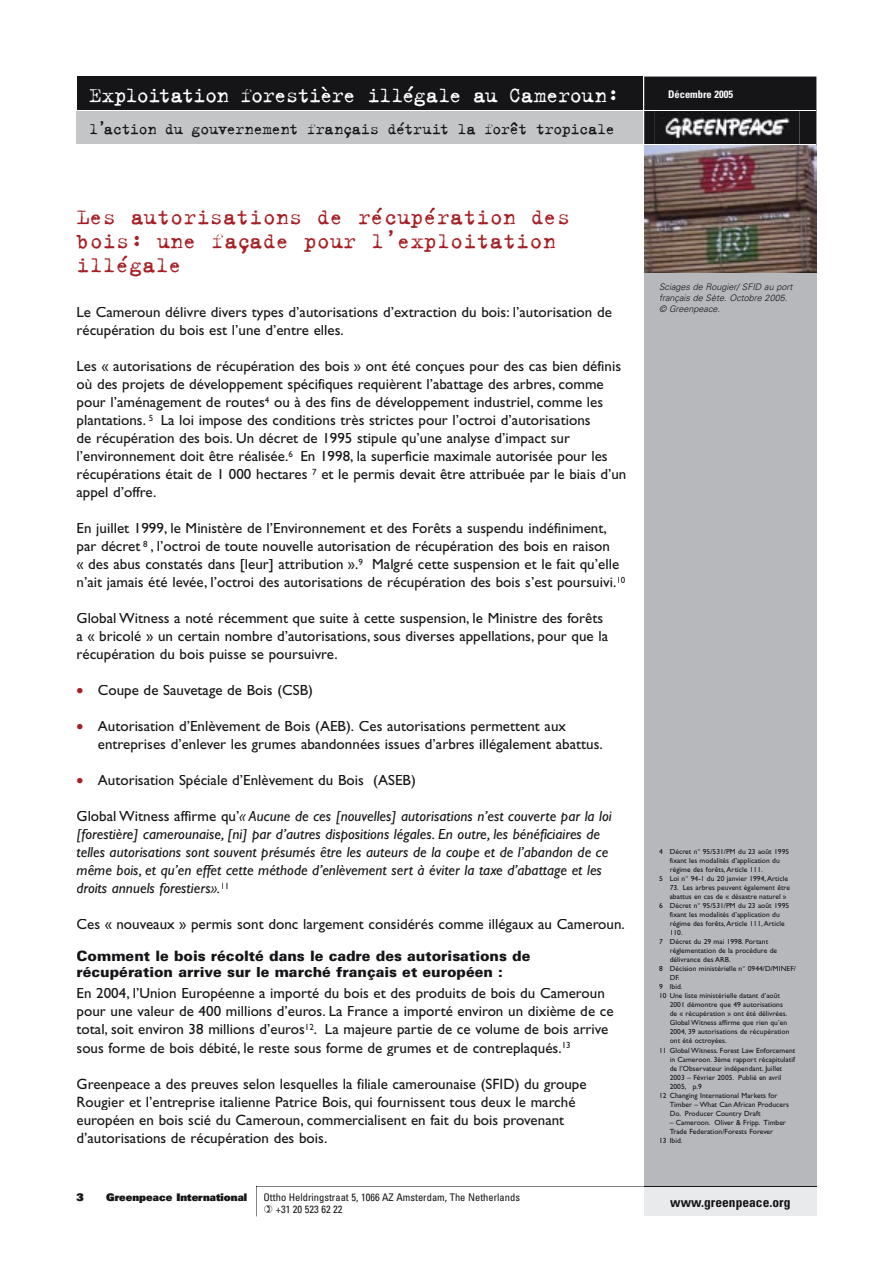
<style>
.page{position:relative;width:893px;height:1263px;background:#fff}
.page>*{position:absolute;margin:0;border:0;box-sizing:border-box;transform-origin:0 0}
.t1{font:24px/24px "Trixie Text";color:#a61f23}
.t2{font:23.25px "Trixie Text";letter-spacing:-.05em;color:#fff}
.t3{font:17.25px "Trixie Text";letter-spacing:-.04em;color:#151518}
.t4{font:15px/18px "Gill Sans";color:#151518}
.t5{font:italic 15px/18px "Gill Sans";color:#151518}
.t6{font:900 14.25px/16.5px "Univers";color:#151518}
.t7{font:700 condensed 13.5px "Univers";color:#151518}
.t8{font:condensed 10.5px/12.5px "Univers";color:#151518}
.t9{font:900 10.5px "Univers";color:#151518}
.t10{font:700 condensed 10.5px "Univers";color:#fff}
.t11{font:italic 300 9px/10.8px "Univers";color:#151518}
.t12{font:7.5px "Gill Sans";letter-spacing:.005em;color:#151518}
.s1{color:#a61f23}
.s2{font-style:normal}
</style>
<div class="page">
<div style="left:644px;top:1186px;width:172px;height:30px;background:#e9eaeb"></div>
<div style="left:644px;top:145px;width:172px;height:1041px;background:#b6b8bb"></div>
<img style="left:644px;top:146px;width:172px;height:126px">
<div style="left:77px;top:111px;width:567px;height:34px;background:#c3c5c7"></div>
<div style="left:77px;top:77px;width:566px;height:34px;background:#151518"></div>
<div style="left:644px;top:77px;width:172px;height:67px;background:#151518"></div>
<img style="left:661px;top:112px;width:132px;height:31px">
<hr style="left:77px;top:145px;width:739px;height:1px;background:#fff">
<hr style="left:77px;top:111px;width:739px;height:1px;background:#fff">
<hr style="left:643px;top:77px;width:1px;height:1141px;background:#fff">
<hr style="left:644px;top:1186px;width:172px;height:1px;background:#151518">
<svg style="left:256px;top:1186px;width:388px;height:30px"></svg>
<h2 class="t2" style="left:89px;top:81px;width:531px">Exploitation forestière illégale au Cameroun:</h2>
<p class="t10" style="left:668px;top:88px;width:66px">Décembre 2005</p>
<p class="t3" style="left:89px;top:119px;width:527px">l’action du gouvernement français détruit la forêt tropicale</p>
<h1 class="t1" style="left:77px;top:205px;width:495px">Les autorisations de récupération des bois: une façade pour l’exploitation illégale</h1>
<p class="t4" style="left:77px;top:303px;width:537px">Le Cameroun délivre divers types d’autorisations d’extraction du bois: l’autorisation de récupération du bois est l’une d’entre elles.</p>
<p class="t4" style="left:77px;top:357px;width:551px">Les « autorisations de récupération des bois » ont été conçues pour des cas bien définis où des projets de développement spécifiques requièrent l’abattage des arbres, comme pour l’aménagement de routes<sup>4</sup> ou à des fins de développement industriel, comme les plantations. <sup>5</sup> La loi impose des conditions très strictes pour l’octroi d’autorisations<br>de récupération des bois. Un décret de 1995 stipule qu’une analyse d’impact sur l’environnement doit être réalisée.<sup>6</sup> En 1998, la superficie maximale autorisée pour les récupérations était de 1 000 hectares <sup>7</sup> et le permis devait être attribuée par le biais d’un appel d’offre.</p>
<p class="t4" style="left:77px;top:519px;width:550px">En juillet 1999, le Ministère de l’Environnement et des Forêts a suspendu indéfiniment, par décret <sup>8</sup> , l’octroi de toute nouvelle autorisation de récupération des bois en raison<br>« des abus constatés dans [leur] attribution ».<sup>9</sup> Malgré cette suspension et le fait qu’elle n’ait jamais été levée, l’octroi des autorisations de récupération des bois s’est poursuivi.<sup>10</sup></p>
<p class="t4" style="left:77px;top:609px;width:533px">Global Witness a noté récemment que suite à cette suspension, le Ministre des forêts a « bricolé » un certain nombre d’autorisations, sous diverses appellations, pour que la récupération du bois puisse se poursuivre.</p>
<p class="t4" style="left:77px;top:681px;width:238px"><span class="s1">•</span> Coupe de Sauvetage de Bois (CSB)</p>
<p class="t4" style="left:98px;top:717px;width:506px;text-indent:-21px"><span class="s1">•</span> Autorisation d’Enlèvement de Bois (AEB). Ces autorisations permettent aux entreprises d’enlever les grumes abandonnées issues d’arbres illégalement abattus.</p>
<p class="t4" style="left:77px;top:771px;width:341px"><span class="s1">•</span> Autorisation Spéciale d’Enlèvement du Bois (ASEB)</p>
<p class="t5" style="left:77px;top:807px;width:537px"><span class="s2">Global Witness affirme qu’</span>« Aucune de ces [nouvelles] autorisations n’est couverte par la loi [forestière] camerounaise, [ni] par d’autres dispositions légales. En outre, les bénéficiaires de telles autorisations sont souvent présumés être les auteurs de la coupe et de l’abandon de ce même bois, et qu’en effet cette méthode d’enlèvement sert à éviter la taxe d’abattage et les droits annuels forestiers».<sup>11</sup></p>
<p class="t4" style="left:77px;top:915px;width:550px">Ces « nouveaux » permis sont donc largement considérés comme illégaux au Cameroun.</p>
<p class="t6" style="left:77px;top:947px;width:455px">Comment le bois récolté dans le cadre des autorisations de récupération arrive sur le marché français et européen :</p>
<p class="t4" style="left:77px;top:984px;width:539px">En 2004, l’Union Européenne a importé du bois et des produits de bois du Cameroun pour une valeur de 400 millions d’euros. La France a importé environ un dixième de ce total, soit environ 38 millions d’euros<sup>12</sup>. La majeure partie de ce volume de bois arrive sous forme de bois débité, le reste sous forme de grumes et de contreplaqués.<sup>13</sup></p>
<p class="t4" style="left:77px;top:1074px;width:512px">Greenpeace a des preuves selon lesquelles la filiale camerounaise (SFID) du groupe Rougier et l’entreprise italienne Patrice Bois, qui fournissent tous deux le marché européen en bois scié du Cameroun, commercialisent en fait du bois provenant d’autorisations de récupération des bois.</p>
<p class="t11" style="left:659px;top:282px;width:135px">Sciages de Rougier/ SFID au port français de Sète. Octobre 2005. © Greenpeace.</p>
<p class="t12" style="left:659px;top:848px;width:132px">4 Décret n° 95/531/PM du 23 août 1995</p>
<p class="t12" style="left:670px;top:857px;width:112px">fixant les modalités d’application du</p>
<p class="t12" style="left:670px;top:866px;width:95px">régime des forêts, Article 111.</p>
<p class="t12" style="left:659px;top:875px;width:130px">5 Loi n° 94-1 du 20 janvier 1994, Article</p>
<p class="t12" style="left:670px;top:884px;width:122px">73. Les arbres peuvent également être</p>
<p class="t12" style="left:670px;top:893px;width:118px">abattus en cas de « désastre naturel »</p>
<p class="t12" style="left:659px;top:902px;width:132px">6 Décret n° 95/531/PM du 23 août 1995</p>
<p class="t12" style="left:670px;top:911px;width:112px">fixant les modalités d’application du</p>
<p class="t12" style="left:670px;top:920px;width:116px">régime des forêts, Article 111, Article</p>
<p class="t12" style="left:670px;top:929px;width:15px">110.</p>
<p class="t12" style="left:659px;top:938px;width:111px">7 Décret du 29 mai 1998. Portant</p>
<p class="t12" style="left:670px;top:947px;width:109px">réglementation de la procédure de</p>
<p class="t12" style="left:670px;top:956px;width:63px">délivrance des ARB.</p>
<p class="t12" style="left:659px;top:965px;width:138px">8 Décision ministérielle n° 0944/D/MINEF/</p>
<p class="t12" style="left:670px;top:974px;width:11px">DF.</p>
<p class="t12" style="left:659px;top:983px;width:25px">9 Ibid.</p>
<p class="t12" style="left:659px;top:992px;width:122px">10 Une liste ministérielle datant d’août</p>
<p class="t12" style="left:670px;top:1001px;width:115px">2001 démontre que 49 autorisations</p>
<p class="t12" style="left:670px;top:1010px;width:119px">de « récupération » ont été délivrées.</p>
<p class="t12" style="left:670px;top:1019px;width:119px">Global Witness affirme que rien qu’en</p>
<p class="t12" style="left:670px;top:1028px;width:121px">2004, 39 autorisations de récupération</p>
<p class="t12" style="left:670px;top:1037px;width:58px">ont été octroyées.</p>
<p class="t12" style="left:659px;top:1046px;width:138px">11 Global Witness. Forest Law Enforcement</p>
<p class="t12" style="left:670px;top:1055px;width:127px">in Cameroon. 3ème rapport récapitulatif</p>
<p class="t12" style="left:670px;top:1064px;width:114px">de l’Observateur indépendant. Juillet</p>
<p class="t12" style="left:670px;top:1073px;width:113px">2003 – Février 2005. Publié en avril</p>
<p class="t12" style="left:670px;top:1082px;width:34px">2005, p.9</p>
<p class="t12" style="left:659px;top:1091px;width:120px">12 Changing International Markets for</p>
<p class="t12" style="left:670px;top:1100px;width:121px">Timber – What Can African Producers</p>
<p class="t12" style="left:670px;top:1109px;width:92px">Do. Producer Country Draft</p>
<p class="t12" style="left:670px;top:1118px;width:118px">– Cameroon. Oliver &amp; Fripp. Timber</p>
<p class="t12" style="left:670px;top:1127px;width:105px">Trade Federation/Forests Forever</p>
<p class="t12" style="left:659px;top:1136px;width:25px">13 Ibid.</p>
<p class="t9" style="left:77px;top:1190px;width:9px">3</p>
<p class="t9" style="left:106px;top:1190px;width:143px">Greenpeace International</p>
<p class="t8" style="left:276px;top:1191px;width:246px;text-indent:-12px">Ottho Heldringstraat 5, 1066 AZ Amsterdam, The Netherlands +31 20 523 62 22</p>
<p class="t7" style="left:670px;top:1193px;width:122px">www.greenpeace.org</p>
</div>
